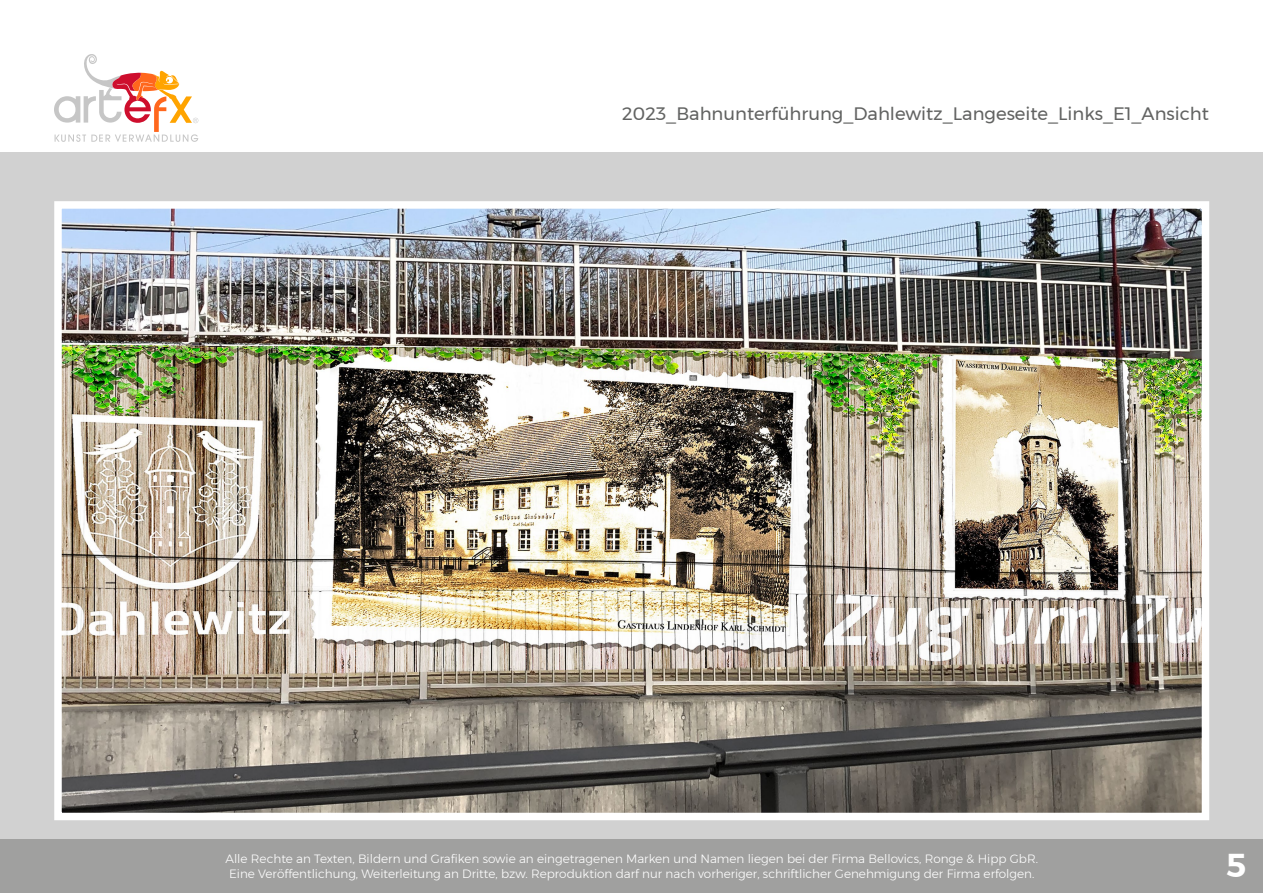
<style>
.page{position:relative;width:1263px;height:893px;background:#fff}
.page>*{position:absolute;margin:0;border:0;box-sizing:border-box;transform-origin:0 0}
.t1{font:600 33px "Montserrat";color:#fff}
.t2{font:18px "Montserrat";color:#626362}
.t3{font:300 12px "Montserrat";color:#fff}
</style>
<div class="page">
<div style="left:0;top:151px;width:1263px;height:687px;background:#d1d1d1"></div>
<img style="left:63px;top:210px;width:1137px;height:601px">
<div style="left:54px;top:201px;width:1155px;height:619px;border:8px solid #fff"></div>
<div style="left:0;top:838px;width:1263px;height:54px;background:#a0a09f"></div>
<div style="left:0;top:0;width:1263px;height:160px;background:#fff"></div>
<svg style="left:54px;top:54px;width:144px;height:88px"></svg>
<div style="left:0;top:152px;width:1263px;height:8px;background:#d1d1d1"></div>
<div style="left:0;top:831px;width:1263px;height:8px;background:#d1d1d1"></div>
<p class="t2" style="left:622px;top:100px;width:588px">2023_Bahnunterführung_Dahlewitz_Langeseite_Links_E1_Ansicht</p>
<p class="t3" style="left:225px;top:850px;width:814px">Alle Rechte an Texten, Bildern und Grafiken sowie an eingetragenen Marken und Namen liegen bei der Firma Bellovics, Ronge &amp; Hipp GbR.</p>
<p class="t3" style="left:229px;top:864px;width:807px">Eine Veröffentlichung, Weiterleitung an Dritte, bzw. Reproduktion darf nur nach vorheriger, schriftlicher Genehmigung der Firma erfolgen.</p>
<p class="t1" style="left:1226px;top:839px;width:22px">5</p>
</div>
